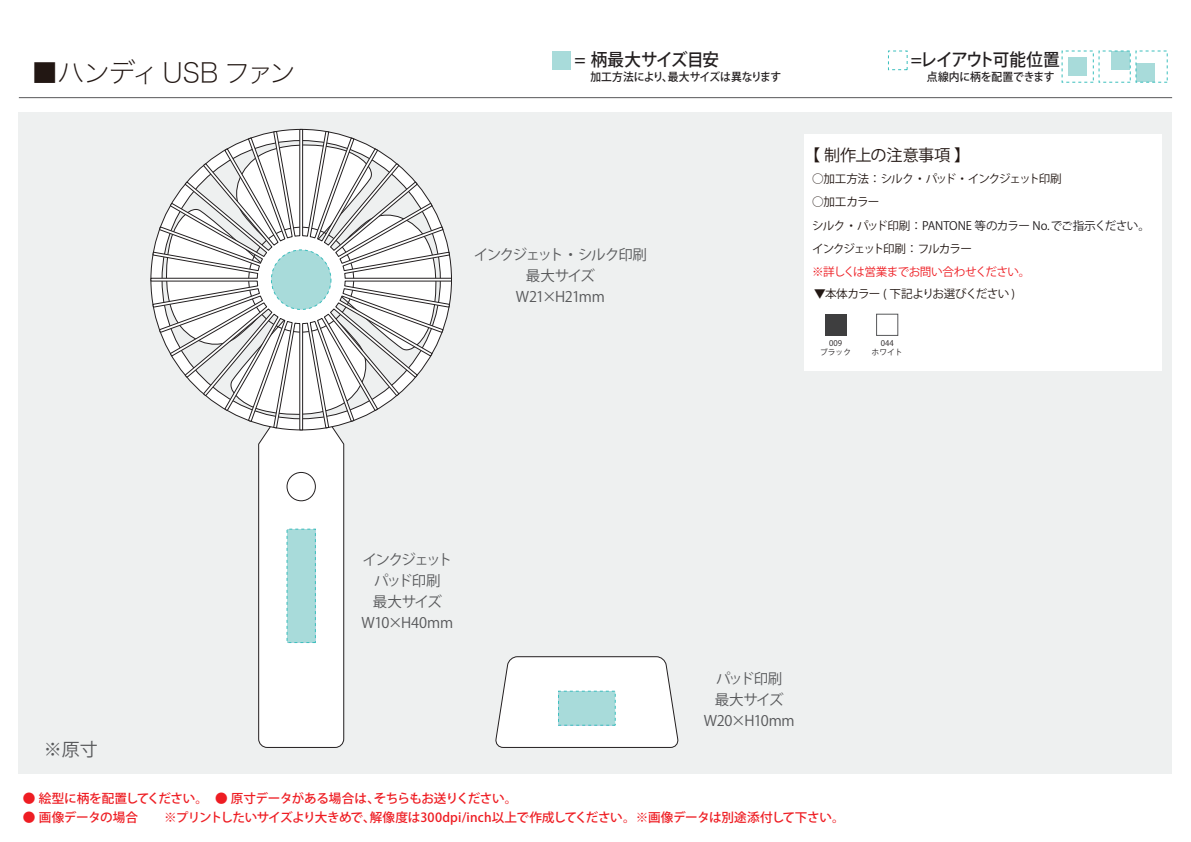
<style>
.page{position:relative;width:1191px;height:842px;background:#fff}
.page>*{position:absolute;margin:0;border:0;box-sizing:border-box;transform-origin:0 0}
.t1{font:27.4px "Hiragino Sans W1";letter-spacing:-.065em;color:#221713}
.t2{font:18px "Koz Go Pr 6 N";color:#57585a}
.t3{font:500 17.4px "Koz Go Pro";letter-spacing:-.045em;color:#231f20;scale:.95 1}
.t4{font:16.2px "Koz Go Pr 6 N";letter-spacing:-.02em;color:#221713}
.t5{font:14.5px/20.9px "Koz Go Pr 6 N";letter-spacing:-.065em;color:#57585a;text-align:center}
.t6{font:14.5px/20.9px "Koz Go Pr 6 N";letter-spacing:-.085em;color:#57585a;text-align:center}
.t7{font:14.5px/20.9px "Koz Go Pr 6 N";letter-spacing:-.03em;color:#57585a;text-align:center}
.t8{font:500 12.6px "Koz Go Pro";letter-spacing:-.03em;color:#ee1d23}
.t9{font:11.6px/23.3px "Koz Go Pr 6 N";letter-spacing:-.07em;color:#221713}
.t10{font:11.6px "Koz Go Pr 6 N";letter-spacing:-.1em;color:#221713}
.t11{font:11.6px "Koz Go Pr 6 N";letter-spacing:-.05em;color:#ee1d23}
.t12{font:500 11.4px "Koz Go Pro";letter-spacing:-.005em;color:#231f20;scale:.95 1}
.t13{font:7.8px/9.8px "Koz Go Pro";color:#231f20;text-align:center}
.s1{color:#231f20}
</style>
<div class="page">
<div style="left:19px;top:113px;width:1153px;height:661px;background:#eef0f0"></div>
<hr style="left:19px;top:97px;width:1153px;height:1px;background:#57585a">
<div style="left:804px;top:134px;width:357px;height:236px;background:#fff"></div>
<div style="left:552px;top:51px;width:19px;height:19px;background:#a8dbda"></div>
<div style="left:1068px;top:57px;width:19px;height:19px;background:#a8dbda"></div>
<div style="left:1111px;top:51px;width:19px;height:19px;background:#a8dbda"></div>
<div style="left:1136px;top:64px;width:18px;height:18px;background:#a8dbda"></div>
<div style="left:825px;top:314px;width:21px;height:21px;background:#3e3e3f"></div>
<div style="left:876px;top:314px;width:22px;height:22px;background:#fff;border:1px solid #57585a"></div>
<div style="left:258px;top:430px;width:87px;height:318px;background:#fff"></div>
<svg style="left:151px;top:129px;width:301px;height:301px"></svg>
<svg style="left:495px;top:656px;width:183px;height:92px;background:#f5f5f5"></svg>
<div style="left:271px;top:250px;width:60px;height:59px;background:#a8dbda;border-radius:50%"></div>
<div style="left:271px;top:249px;width:60px;height:61px;border:1px dashed #3bbfbd;border-radius:50%"></div>
<div style="left:286px;top:529px;width:30px;height:114px;background:#a8dbda;border:1px dashed #3bbfbd"></div>
<div style="left:558px;top:691px;width:58px;height:35px;background:#a8dbda;border:1px dashed #3bbfbd"></div>
<h1 class="t1" style="left:31px;top:49px;width:266px">■ハンディ USB ファン</h1>
<h3 class="t3" style="left:574px;top:49px;width:154px">= 柄最大サイズ目安</h3>
<p class="t12" style="left:590px;top:69px;width:202px">加工方法により、最大サイズは異なります</p>
<p class="t5" style="left:474px;top:244px;width:175px">インクジェット・シルク印刷最大サイズ<br>W21×H21mm</p>
<h3 class="t3" style="left:910px;top:49px;width:158px">=レイアウト可能位置</h3>
<p class="t12" style="left:926px;top:69px;width:136px">点線内に柄を配置できます</p>
<p class="t4" style="left:804px;top:146px;width:167px">【 制作上の注意事項 】</p>
<p class="t10" style="left:812px;top:172px;width:251px">○加工方法：シルク・パッド・インクジェット印刷</p>
<p class="t9" style="left:812px;top:191px;width:339px">○加工カラー<br>シルク・パッド印刷：<span class="s1">PANTONE 等のカラー No.でご指示ください。</span>インクジェット印刷：フルカラー</p>
<p class="t11" style="left:812px;top:266px;width:220px">※詳しくは営業までお問い合わせください。</p>
<p class="t9" style="left:814px;top:282px;width:203px">▼本体カラー ( 下記よりお選びください )</p>
<p class="t13" style="left:820px;top:338px;width:33px">009<br>ブラック</p>
<p class="t13" style="left:871px;top:338px;width:33px">044<br>ホワイト</p>
<p class="t6" style="left:361px;top:550px;width:93px">インクジェットパッド印刷<br>最大サイズ<br>W10×H40mm</p>
<p class="t7" style="left:703px;top:669px;width:92px">パッド印刷<br>最大サイズ<br>W20×H10mm</p>
<h2 class="t2" style="left:44px;top:739px;width:55px">※原寸</h2>
<p class="t8" style="left:23px;top:790px;width:496px">● 絵型に柄を配置してください。　● 原寸データがある場合は、そちらもお送りください。</p>
<p class="t8" style="left:23px;top:809px;width:823px">● 画像データの場合　　※プリントしたいサイズより大きめで、解像度は300dpi/inch以上で作成してください。※画像データは別途添付して下さい。</p>
</div>
